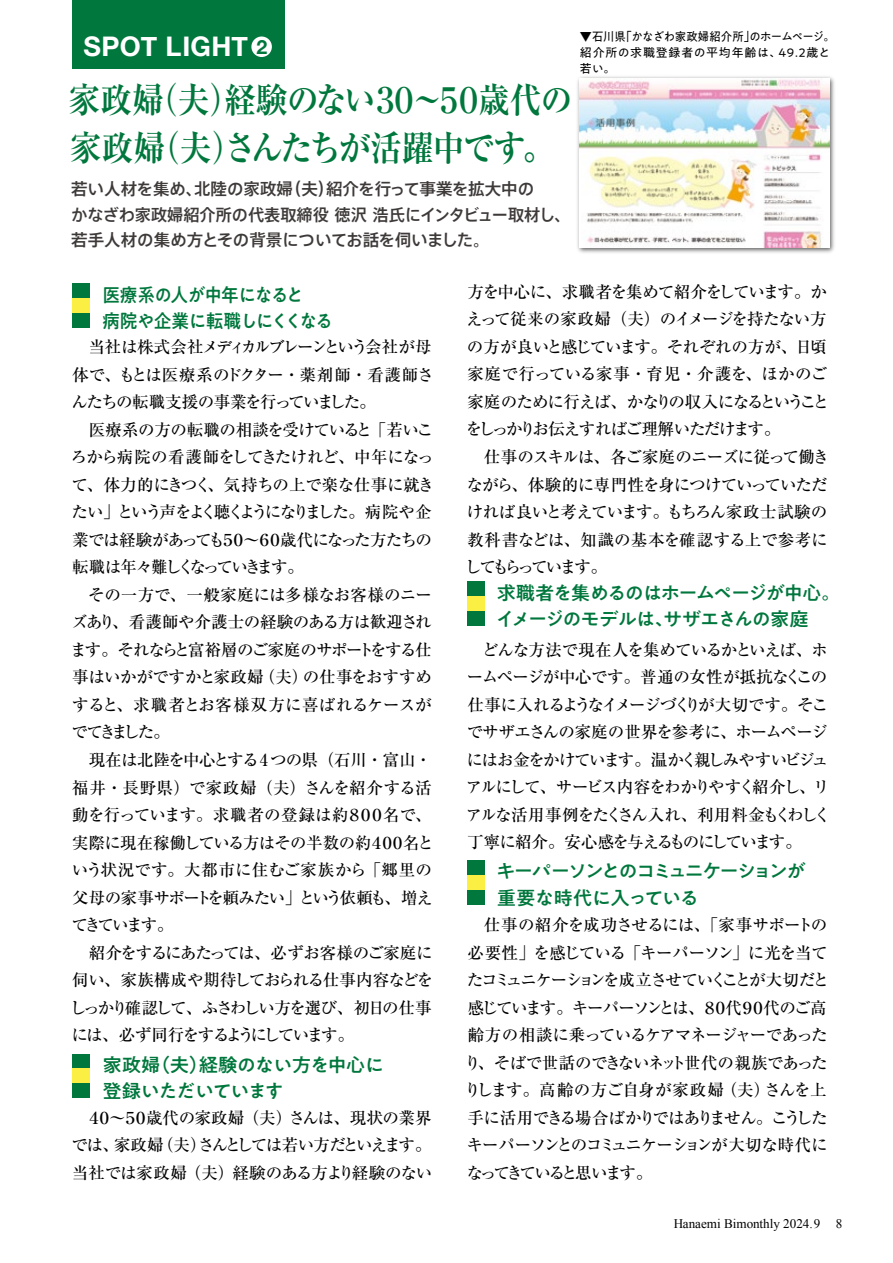
<style>
.page{position:relative;width:893px;height:1263px;background:#fff}
.page>*{position:absolute;margin:0;border:0;box-sizing:border-box;transform-origin:0 0}
.t1{font:700 35.25px/48px "Ryumin Pr 6";letter-spacing:-.03em;color:#00773d;scale:.9 1}
.t2{font:700 27px "Helvetica Neue";letter-spacing:.01em;color:#fff}
.t3{font:500 18.9px/26.2px "PA1 Gothic Std";letter-spacing:-.07em;color:#00773d}
.t4{font:500 18.9px/26.2px "PA1 Gothic Std";letter-spacing:-.1em;color:#00773d}
.t5{font:500 18.9px/26.2px "PA1 Gothic Std";letter-spacing:-.07em;color:#00773d;scale:.94 1}
.t6{font:500 16.5px/27.5px "Ryumin Pr 6";letter-spacing:-.06em;color:#000}
.t7{font:500 16.5px/25.5px "Axis Std";color:#3e3a39}
.t8{font:13.2px "Times New Roman";color:#000}
.t9{font:12px/15.8px "PA1 Gothic Std";letter-spacing:.01em;color:#000;scale:.95 1}
.s1{font-size:19.5px;color:#00773d}
.s2{font-family:"Koz Go Pr 6 N"}
</style>
<div class="page">
<div style="left:73px;top:283px;width:17px;height:15px;background:#00773d"></div>
<div style="left:73px;top:298px;width:17px;height:15px;background:#faef42"></div>
<div style="left:73px;top:313px;width:17px;height:15px;background:#00773d"></div>
<div style="left:73px;top:1053px;width:17px;height:15px;background:#00773d"></div>
<div style="left:73px;top:1068px;width:17px;height:15px;background:#faef42"></div>
<div style="left:73px;top:1083px;width:17px;height:15px;background:#00773d"></div>
<div style="left:72px;top:0;width:213px;height:68px;background:#00773d"></div>
<div style="left:251px;top:37px;width:21px;height:20px;background:#fff;border-radius:50%"></div>
<div style="left:467px;top:581px;width:17px;height:15px;background:#00773d"></div>
<div style="left:467px;top:596px;width:17px;height:15px;background:#faef42"></div>
<div style="left:467px;top:611px;width:17px;height:15px;background:#00773d"></div>
<div style="left:467px;top:860px;width:17px;height:15px;background:#00773d"></div>
<div style="left:467px;top:875px;width:17px;height:15px;background:#faef42"></div>
<div style="left:467px;top:890px;width:17px;height:14px;background:#00773d"></div>
<img style="left:577px;top:76px;width:258px;height:177px">
<img style="left:580px;top:78px;width:249px;height:170px">
<h2 class="t2" style="left:84px;top:25px;width:185px">SPOT LIGHT <span class="s1">2</span></h2>
<h1 class="t1" style="left:69px;top:75px;width:561px">家政婦（夫）経験のない３０～５０歳代の家政婦（夫）さんたちが活躍中です。</h1>
<p class="t7" style="left:71px;top:175px;width:501px">若い人材を集め、北陸の家政婦（夫）紹介を行って事業を拡大中の<br>かなざわ家政婦紹介所の代表取締役徳沢浩氏にインタビュー取材し、若手人材の集め方とその背景についてお話を伺いました。</p>
<p class="t9" style="left:580px;top:30px;width:270px"><span class="s2">▼</span>石川県「かなざわ家政婦紹介所」のホームページ。紹介所の求職登録者の平均年齢は、49.2歳と若い。</p>
<p class="t5" style="left:102px;top:283px;width:247px">医療系の人が中年になると<br>病院や企業に転職しにくくなる</p>
<p class="t6" style="left:70px;top:332px;width:366px">　当社は株式会社メディカルブレーンという会社が母体で、もとは医療系のドクター・薬剤師・看護師さんたちの転職支援の事業を行っていました。<br>　医療系の方の転職の相談を受けていると「若いころから病院の看護師をしてきたけれど、中年になって、体力的にきつく、気持ちの上で楽な仕事に就きたい」という声をよく聴くようになりました。病院や企業では経験があっても５０～６０歳代になった方たちの転職は年々難しくなっていきます。<br>　その一方で、一般家庭には多様なお客様のニーズあり、看護師や介護士の経験のある方は歓迎されます。それならと富裕層のご家庭のサポートをする仕事はいかがですかと家政婦（夫）の仕事をおすすめすると、求職者とお客様双方に喜ばれるケースがでてきました。<br>　現在は北陸を中心とする4 つの県（石川・富山・福井・長野県）で家政婦（夫）さんを紹介する活動を行っています。求職者の登録は約８００名で、実際に現在稼働している方はその半数の約４００名という状況です。大都市に住むご家族から「郷里の父母の家事サポートを頼みたい」という依頼も、増えてきています。<br>　紹介をするにあたっては、必ずお客様のご家庭に伺い、家族構成や期待しておられる仕事内容などをしっかり確認して、ふさわしい方を選び、初日の仕事には、必ず同行をするようにしています。</p>
<p class="t3" style="left:102px;top:1053px;width:283px">家政婦（夫）経験のない方を中心に登録いただいています</p>
<p class="t6" style="left:72px;top:1103px;width:362px;text-align:justify">　４０～５０歳代の家政婦（夫）さんは、現状の業界では、家政婦（夫）さんとしては若い方だといえます。当社では家政婦（夫）経験のある方より経験のない</p>
<p class="t6" style="left:465px;top:277px;width:366px">方を中心に、求職者を集めて紹介をしています。かえって従来の家政婦（夫）のイメージを持たない方の方が良いと感じています。それぞれの方が、日頃家庭で行っている家事・育児・介護を、ほかのご家庭のために行えば、かなりの収入になるということをしっかりお伝えすればご理解いただけます。<br>　仕事のスキルは、各ご家庭のニーズに従って働きながら、体験的に専門性を身につけていっていただければ良いと考えています。もちろん家政士試験の教科書などは、知識の基本を確認する上で参考にしてもらっています。</p>
<p class="t3" style="left:496px;top:581px;width:346px">求職者を集めるのはホームページが中心。イメージのモデルは、サザエさんの家庭</p>
<p class="t6" style="left:466px;top:635px;width:366px">　どんな方法で現在人を集めているかといえば、ホームページが中心です。普通の女性が抵抗なくこの仕事に入れるようなイメージづくりが大切です。そこでサザエさんの家庭の世界を参考に、ホームページにはお金をかけています。温かく親しみやすいビジュアルにして、サービス内容をわかりやすく紹介し、リアルな活用事例をたくさん入れ、利用料金もくわしく丁寧に紹介。安心感を与えるものにしています。</p>
<p class="t4" style="left:496px;top:860px;width:311px">キーパーソンとのコミュニケーションが重要な時代に入っている</p>
<p class="t6" style="left:464px;top:910px;width:366px">　仕事の紹介を成功させるには、「家事サポートの必要性」を感じている「キーパーソン」に光を当てたコミュニケーションを成立させていくことが大切だと感じています。キーパーソンとは、８０代９０代のご高齢方の相談に乗っているケアマネージャーであったり、そばで世話のできないネット世代の親族であったりします。高齢の方ご自身が家政婦（夫）さんを上手に活用できる場合ばかりではありません。こうしたキーパーソンとのコミュニケーションが大切な時代になってきていると思います。</p>
<p class="t8" style="left:674px;top:1215px;width:170px">Hanaemi Bimonthly 2024.9 8</p>
</div>
